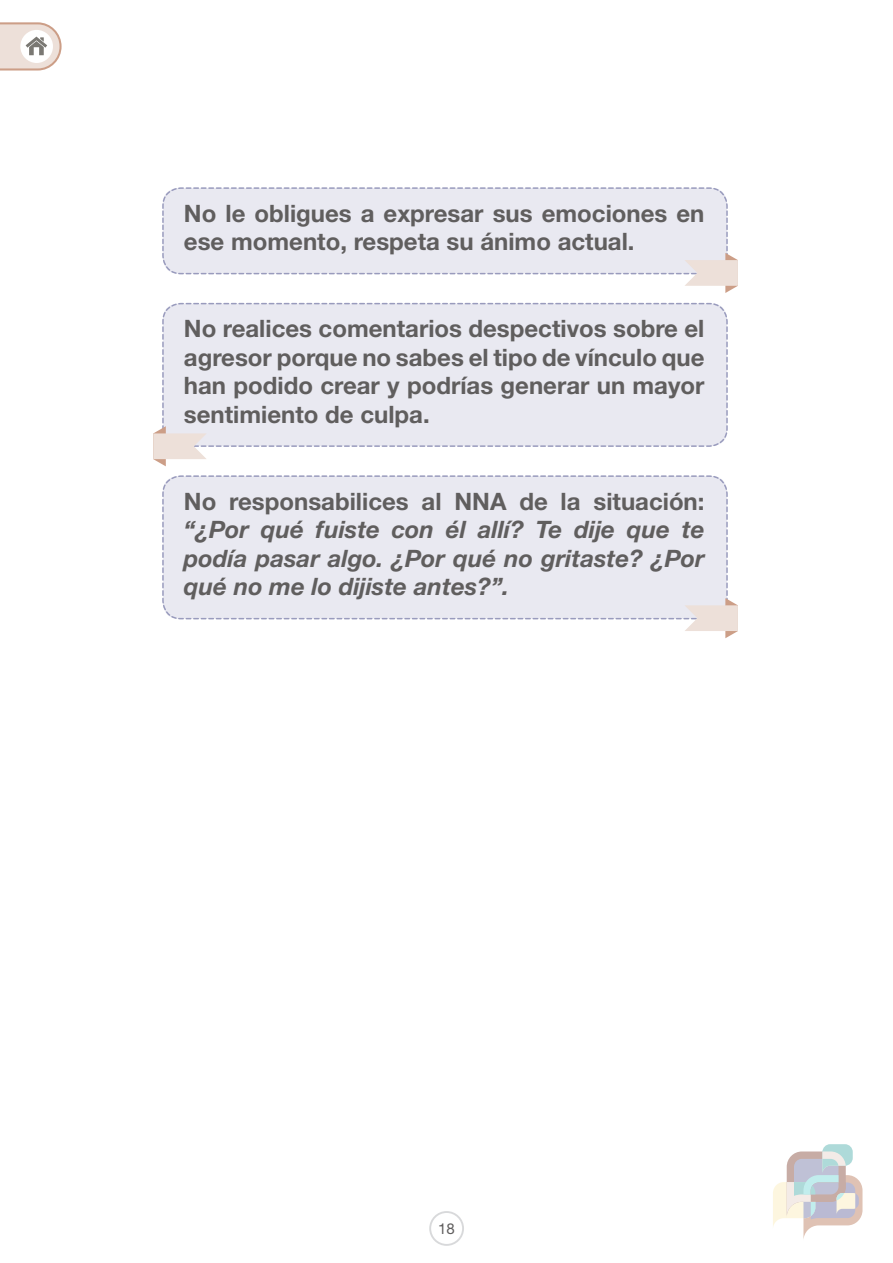
<style>
.page{position:relative;width:893px;height:1263px;background:#fff}
.page>*{position:absolute;margin:0;border:0;box-sizing:border-box;transform-origin:0 0}
.t1{font:700 24px/28.5px "Helvetica Neue LT Std";color:#605e5e}
.t2{font:italic 700 24px/28.5px "Helvetica Neue LT Std";color:#605e5e;text-align:justify}
.t3{font:15px "Helvetica Neue LT Std";color:#605e5e}
.s1{font-style:normal}
</style>
<div class="page">
<svg style="left:429px;top:1211px;width:35px;height:35px"></svg>
<svg style="left:773px;top:1144px;width:89px;height:95px"></svg>
<svg style="left:0;top:22px;width:62px;height:49px"></svg>
<svg style="left:162px;top:187px;width:566px;height:88px;background:#e6e6ef"></svg>
<svg style="left:162px;top:302px;width:566px;height:145px;background:#e6e6ef"></svg>
<svg style="left:162px;top:475px;width:566px;height:145px;background:#e6e6ef"></svg>
<svg style="left:186px;top:498px;width:552px;height:140px;background:#ebebf2"></svg>
<svg style="left:153px;top:327px;width:552px;height:139px;background:#ebebf2"></svg>
<svg style="left:186px;top:210px;width:552px;height:83px"></svg>
<p class="t1" style="left:184px;top:198px;width:522px">No le obligues a expresar sus emociones en ese momento, respeta su ánimo actual.</p>
<p class="t1" style="left:184px;top:314px;width:522px;text-align:justify">No realices comentarios despectivos sobre el agresor porque no sabes el tipo de vínculo que han podido crear y podrías generar un mayor sentimiento de culpa.</p>
<p class="t2" style="left:184px;top:486px;width:522px"><span class="s1">No responsabilices al NNA de la situación: </span>“¿Por qué fuiste con él allí? Te dije que te podía pasar algo. ¿Por qué no gritaste? ¿Por qué no me lo dijiste antes?”.</p>
<p class="t3" style="left:438px;top:1219px;width:18px">18</p>
</div>
